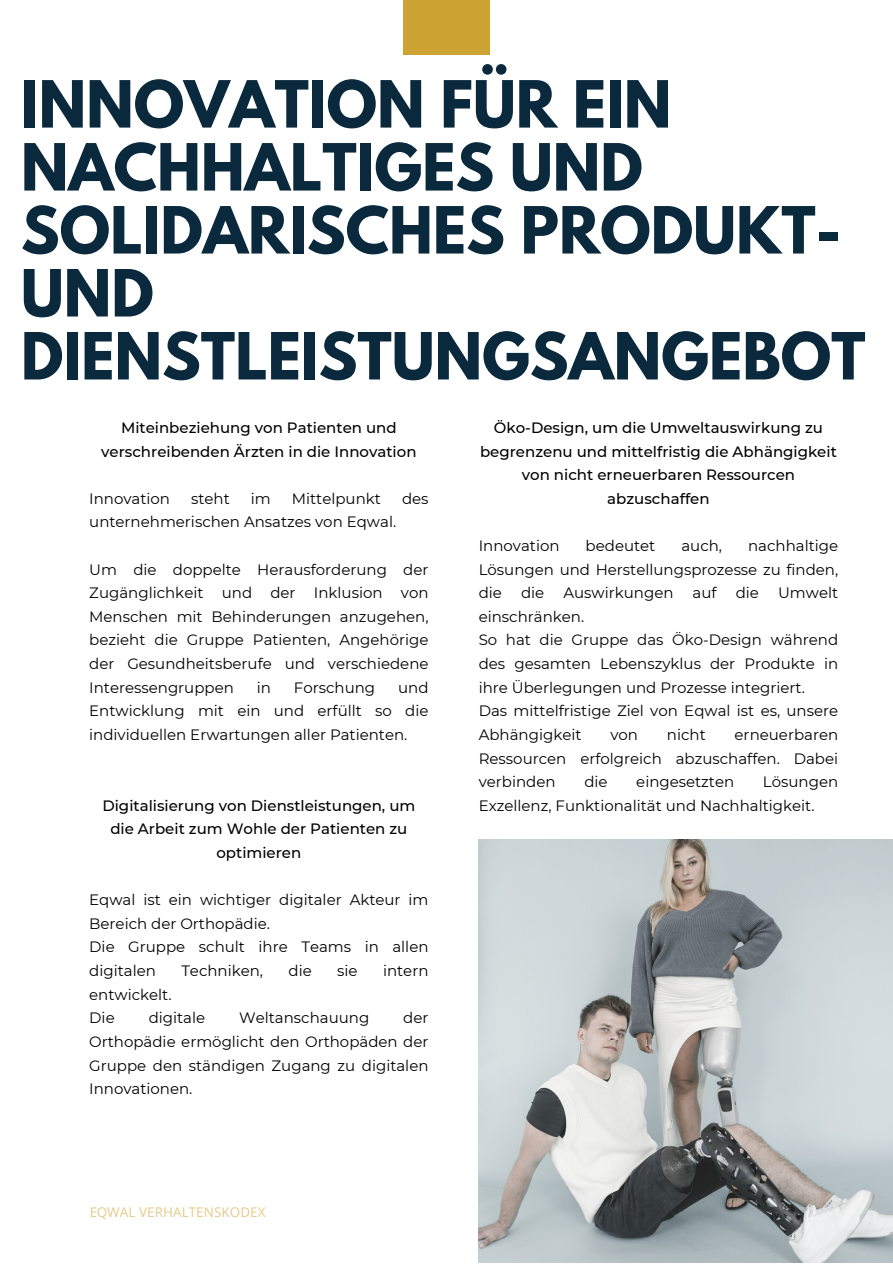
<style>
.page{position:relative;width:893px;height:1264px;background:#fff}
.page>*{position:absolute;margin:0;border:0;box-sizing:border-box;transform-origin:0 0}
.t1{font:700 57.6px/63px "League Spartan";color:#0a293d}
.t2{font:15px/23.5px "Montserrat";color:#000;text-align:justify}
.t3{font:500 15px/23.5px "Montserrat";color:#000;text-align:center}
.t4{font:13.5px "Noto Sans";color:#cda433}
</style>
<div class="page">
<div style="left:403px;top:0;width:86px;height:55px;background:#cda433"></div>
<img style="left:478px;top:839px;width:414px;height:423px">
<p class="t1" style="left:21px;top:80px;width:846px">INNOVATION FÜR EIN<br>NACHHALTIGES UND<br>SOLIDARISCHES PRODUKT-<br>UND<br>DIENSTLEISTUNGSANGEBOT</p>
<p class="t3" style="left:101px;top:416px;width:317px">Miteinbeziehung von Patienten und verschreibenden Ärzten in die Innovation</p>
<p class="t2" style="left:89px;top:486px;width:82px">Innovation</p>
<p class="t2" style="left:191px;top:486px;width:40px">steht</p>
<p class="t2" style="left:251px;top:486px;width:21px">im</p>
<p class="t2" style="left:292px;top:486px;width:91px">Mittelpunkt</p>
<p class="t2" style="left:402px;top:486px;width:28px">des</p>
<p class="t2" style="left:89px;top:510px;width:308px">unternehmerischen Ansatzes von Eqwal.</p>
<p class="t2" style="left:89px;top:557px;width:341px">Um die doppelte Herausforderung der Zugänglichkeit und der Inklusion von Menschen mit Behinderungen anzugehen, bezieht die Gruppe Patienten, Angehörige der Gesundheitsberufe und verschiedene Interessengruppen</p>
<p class="t2" style="left:89px;top:675px;width:341px;text-indent:309px">und Entwicklung mit ein und erfüllt so die individuellen Erwartungen aller Patienten.</p>
<p class="t2" style="left:257px;top:675px;width:16px">in</p>
<p class="t2" style="left:294px;top:675px;width:83px">Forschung</p>
<p class="t3" style="left:102px;top:793px;width:314px">Digitalisierung von Dienstleistungen, um die Arbeit zum Wohle der Patienten zu optimieren</p>
<p class="t2" style="left:89px;top:888px;width:341px">Eqwal ist ein wichtiger digitaler Akteur im<br>Bereich der Orthopädie.</p>
<p class="t2" style="left:89px;top:935px;width:341px">Die Gruppe schult ihre Teams in allen digitalen</p>
<p class="t2" style="left:181px;top:958px;width:83px">Techniken,</p>
<p class="t2" style="left:288px;top:958px;width:25px">die</p>
<p class="t2" style="left:337px;top:958px;width:22px">sie</p>
<p class="t2" style="left:383px;top:958px;width:47px">intern</p>
<p class="t2" style="left:89px;top:982px;width:84px">entwickelt.</p>
<p class="t2" style="left:89px;top:1006px;width:27px">Die</p>
<p class="t2" style="left:149px;top:1006px;width:58px">digitale</p>
<p class="t2" style="left:239px;top:1006px;width:132px">Weltanschauung</p>
<p class="t2" style="left:89px;top:1006px;width:341px;text-indent:314px">der Orthopädie ermöglicht den Orthopäden der Gruppe den ständigen Zugang zu digitalen Innovationen.</p>
<p class="t4" style="left:89px;top:1202px;width:178px">EQWAL VERHALTENSKODEX</p>
<p class="t3" style="left:480px;top:416px;width:358px">Öko-Design, um die Umweltauswirkung zu begrenzenu und mittelfristig die Abhängigkeit von nicht erneuerbaren Ressourcen abzuschaffen</p>
<p class="t2" style="left:478px;top:534px;width:82px">Innovation</p>
<p class="t2" style="left:585px;top:534px;width:71px">bedeutet</p>
<p class="t2" style="left:681px;top:534px;width:42px">auch,</p>
<p class="t2" style="left:478px;top:534px;width:361px;text-indent:269px">nachhaltige Lösungen und Herstellungsprozesse zu finden, die</p>
<p class="t2" style="left:521px;top:581px;width:25px">die</p>
<p class="t2" style="left:563px;top:581px;width:112px">Auswirkungen</p>
<p class="t2" style="left:692px;top:581px;width:26px">auf</p>
<p class="t2" style="left:735px;top:581px;width:25px">die</p>
<p class="t2" style="left:778px;top:581px;width:62px">Umwelt</p>
<p class="t2" style="left:478px;top:604px;width:107px">einschränken.</p>
<p class="t2" style="left:478px;top:628px;width:361px">So hat die Gruppe das Öko-Design während des gesamten Lebenszyklus der Produkte in ihre Überlegungen und Prozesse integriert.</p>
<p class="t2" style="left:478px;top:699px;width:361px">Das mittelfristige Ziel von Eqwal ist es, unsere<br>Abhängigkeit</p>
<p class="t2" style="left:478px;top:722px;width:361px;text-indent:256px">erneuerbaren Ressourcen erfolgreich abzuschaffen. Dabei verbinden</p>
<p class="t2" style="left:610px;top:722px;width:29px">von</p>
<p class="t2" style="left:666px;top:722px;width:40px">nicht</p>
<p class="t2" style="left:584px;top:770px;width:25px">die</p>
<p class="t2" style="left:636px;top:770px;width:99px">eingesetzten</p>
<p class="t2" style="left:478px;top:770px;width:361px;text-indent:284px">Lösungen<br>Exzellenz, Funktionalität und Nachhaltigkeit.</p>
</div>
